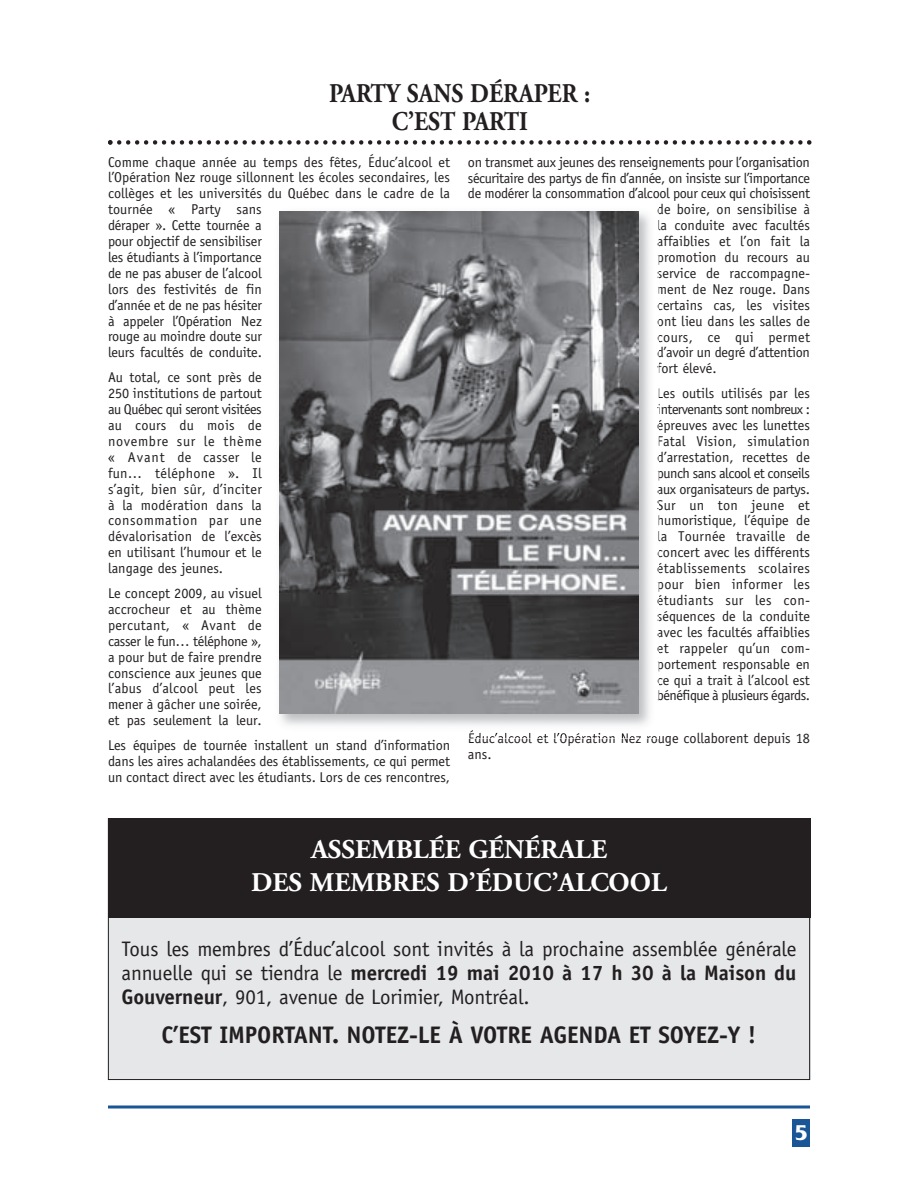
<style>
.page{position:relative;width:918px;height:1188px;background:#fff}
.page>*{position:absolute;margin:0;border:0;box-sizing:border-box;transform-origin:0 0}
.t1{font:700 27px/32.4px "Adobe Garamond";color:#fff;text-align:center}
.t2{font:700 27px/28.5px "Adobe Garamond";color:#231f20;text-align:center;scale:.88 1}
.t3{font:700 24px "Officina Sans";letter-spacing:-.005em;color:#231f20}
.t4{font:700 22.5px "Friz Quadrata";color:#fff}
.t5{font:21px/24px "Officina Sans";letter-spacing:-.005em;color:#231f20;text-align:justify}
.t6{font:14.25px/15.9px "Officina Sans";color:#231f20;text-align:justify}
.t7{font:14.25px "Officina Sans";letter-spacing:-.025em;color:#231f20}
.t8{font:14.25px "Officina Sans";letter-spacing:-.03em;color:#231f20}
.t9{font:14.25px "Officina Sans";letter-spacing:-.02em;color:#231f20}
.t10{font:14.25px "Officina Sans";letter-spacing:.02em;color:#231f20}
.s1{font-weight:700}
</style>
<div class="page">
<div style="left:792px;top:1119px;width:18px;height:27px;background:#1a5596"></div>
<hr style="left:108px;top:1106px;width:702px;height:2px;background:#1a5596">
<svg style="left:108px;top:140px;width:704px;height:5px"></svg>
<img style="left:279px;top:209px;width:379px;height:517px">
<img style="left:469px;top:730px;width:188px;height:8px">
<img style="left:280px;top:211px;width:359px;height:503px">
<div style="left:108px;top:909px;width:702px;height:171px;background:#e6e7e9"></div>
<div style="left:108px;top:819px;width:702px;height:99px;background:#231f20"></div>
<h1 class="t2" style="left:329px;top:81px;width:298px">PARTY SANS DÉRAPER :<br>C’EST PARTI</h1>
<p class="t6" style="left:108px;top:155px;width:344px;text-align:left">Comme chaque année au temps des fêtes, Éduc’alcool et l’Opération Nez rouge sillonnent les écoles secondaires, les collèges et les universités du Québec dans le cadre de la tournée « Party sans<br>déraper ». Cette tournée a<br>pour objectif de sensibiliser<br>les étudiants à l’importance<br>de ne pas abuser de l’alcool<br>lors des festivités de fin<br>d’année et de ne pas hésiter<br>à appeler l’Opération Nez<br>rouge au moindre doute sur<br>leurs facultés de conduite.</p>
<p class="t6" style="left:108px;top:371px;width:155px">Au total, ce sont près de 250 institutions de partout au Québec qui seront visitées au cours du mois de novembre sur le thème « Avant de casser le fun… téléphone ». Il s’agit, bien sûr, d’inciter à la modération dans la consommation par une dévalorisation de l’excès en utilisant l’humour et le langage des jeunes.</p>
<p class="t6" style="left:108px;top:586px;width:155px">Le concept 2009, au visuel accrocheur et au thème percutant, « Avant de casser le fun… téléphone », a pour but de faire prendre conscience aux jeunes que l’abus d’alcool peut les mener à gâcher une soirée, et pas seulement la leur.</p>
<p class="t6" style="left:108px;top:739px;width:344px">Les équipes de tournée installent un stand d’information dans les aires achalandées des établissements, ce qui permet un contact direct avec les étudiants. Lors de ces rencontres,</p>
<p class="t7" style="left:468px;top:156px;width:344px">on transmet aux jeunes des renseignements pour l’organisation</p>
<p class="t8" style="left:468px;top:172px;width:344px">sécuritaire des partys de fin d’année, on insiste sur l’importance</p>
<p class="t7" style="left:468px;top:188px;width:344px">de modérer la consommation d’alcool pour ceux qui choisissent</p>
<p class="t6" style="left:657px;top:203px;width:155px">de boire, on sensibilise à</p>
<p class="t6" style="left:657px;top:219px;width:155px">la conduite avec facultés</p>
<p class="t6" style="left:657px;top:235px;width:155px">affaiblies et l’on fait la</p>
<p class="t6" style="left:657px;top:250px;width:155px">promotion du recours au</p>
<p class="t6" style="left:657px;top:266px;width:155px">service de raccompagne-</p>
<p class="t6" style="left:657px;top:282px;width:155px">ment de Nez rouge. Dans</p>
<p class="t6" style="left:657px;top:298px;width:155px">certains cas, les visites</p>
<p class="t6" style="left:657px;top:314px;width:155px">ont lieu dans les salles de</p>
<p class="t10" style="left:657px;top:331px;width:155px">cours, ce qui permet</p>
<p class="t9" style="left:657px;top:347px;width:155px">d’avoir un degré d’attention</p>
<p class="t6" style="left:657px;top:362px;width:61px">fort élevé.</p>
<p class="t6" style="left:657px;top:387px;width:155px">Les outils utilisés par les intervenants sont nombreux : épreuves avec les lunettes Fatal Vision, simulation d’arrestation, recettes de punch sans alcool et conseils aux organisateurs de partys.<br>Sur un ton jeune et humoristique, l’équipe de la Tournée travaille de concert avec les différents établissements scolaires pour bien informer les étudiants sur les con&shy;séquences de la conduite avec les facultés affaiblies et rappeler qu’un com&shy;portement responsable en ce qui a trait à l’alcool est bénéfique à plusieurs égards.</p>
<p class="t6" style="left:468px;top:732px;width:344px">Éduc’alcool et l’Opération Nez rouge collaborent depuis 18 ans.</p>
<h1 class="t1" style="left:251px;top:836px;width:417px">ASSEMBLÉE GÉNÉRALE<br>DES MEMBRES D’ÉDUC’ALCOOL</h1>
<h3 class="t5" style="left:122px;top:939px;width:677px">Tous les membres d’Éduc’alcool sont invités à la prochaine assemblée générale annuelle qui se tiendra le <span class="s1">mercredi 19 mai 2010 à 17 h 30 à la Maison du Gouverneur</span>, 901, avenue de Lorimier, Montréal.</h3>
<h2 class="t3" style="left:161px;top:1026px;width:596px">C’EST IMPORTANT. NOTEZ-LE À VOTRE AGENDA ET SOYEZ-Y !</h2>
<h3 class="t4" style="left:795px;top:1119px;width:14px">5</h3>
</div>
